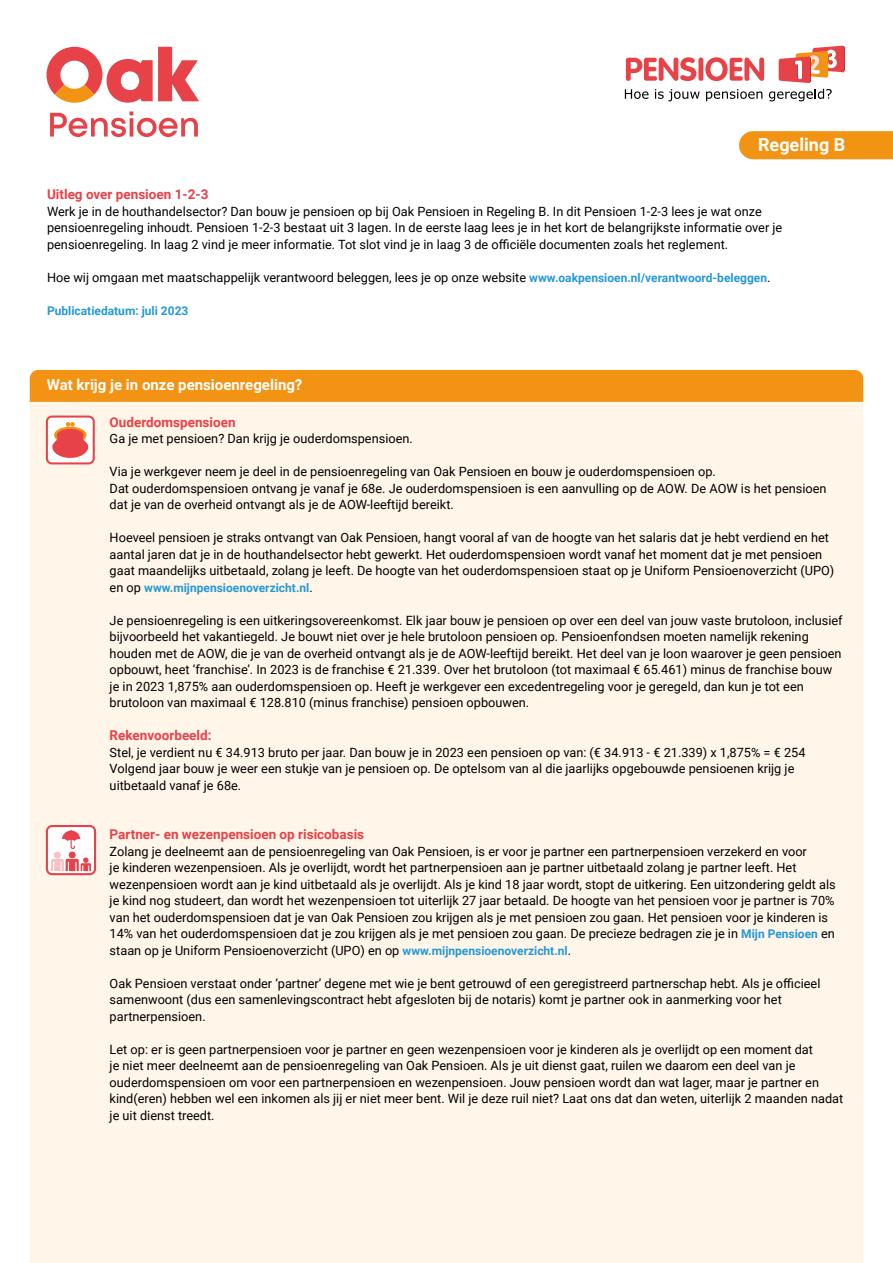
<style>
.page{position:relative;width:893px;height:1263px;background:#fff}
.page>*{position:absolute;margin:0;border:0;box-sizing:border-box;transform-origin:0 0}
.t1{font:700 18px "Roboto";color:#fff}
.t2{font:700 15px "Roboto";color:#fff}
.t3{font:700 13.5px "Roboto";color:#e84249}
.t4{font:12.75px/16.5px "Roboto";color:#000}
.t5{font:700 12px "Roboto";color:#2699d6}
.s1{font-weight:700;font-size:12px;color:#2699d6}
.s2{font-weight:400;font-size:12.75px;color:#000}
</style>
<div class="page">
<div style="left:30px;top:402px;width:833px;height:861px;background:#fff5e9"></div>
<svg style="left:625px;top:46px;width:220px;height:55px"></svg>
<svg style="left:47px;top:47px;width:152px;height:56px"></svg>
<svg style="left:50px;top:111px;width:148px;height:26px"></svg>
<div style="left:739px;top:131px;width:154px;height:28px;background:#f39313"></div>
<div style="left:30px;top:370px;width:833px;height:32px;background:#f39313"></div>
<svg style="left:46px;top:415px;width:49px;height:49px"></svg>
<svg style="left:46px;top:825px;width:50px;height:50px"></svg>
<h1 class="t1" style="left:758px;top:132px;width:89px">Regeling B</h1>
<p class="t3" style="left:47px;top:185px;width:163px">Uitleg over pensioen 1-2-3</p>
<p class="t4" style="left:47px;top:202px;width:737px">Werk je in de houthandelsector? Dan bouw je pensioen op bij Oak Pensioen in Regeling B. In dit Pensioen 1-2-3 lees je wat onze pensioenregeling inhoudt. Pensioen 1-2-3 bestaat uit 3 lagen. In de eerste laag lees je in het kort de belangrijkste informatie over je pensioenregeling. In laag 2 vind je meer informatie. Tot slot vind je in laag 3 de officiële documenten zoals het reglement.</p>
<p class="t4" style="left:47px;top:268px;width:725px">Hoe wij omgaan met maatschappelijk verantwoord beleggen, lees je op onze website <span class="s1">www.oakpensioen.nl/verantwoord-beleggen</span>.</p>
<p class="t5" style="left:47px;top:302px;width:143px">Publicatiedatum: juli 2023</p>
<p class="t2" style="left:47px;top:374px;width:257px">Wat krijg je in onze pensioenregeling?</p>
<p class="t3" style="left:110px;top:412px;width:127px">Ouderdomspensioen</p>
<p class="t4" style="left:110px;top:430px;width:305px">Ga je met pensioen? Dan krijg je ouderdomspensioen.</p>
<p class="t4" style="left:110px;top:463px;width:718px">Via je werkgever neem je deel in de pensioenregeling van Oak Pensioen en bouw je ouderdomspensioen op.<br>Dat ouderdomspensioen ontvang je vanaf je 68e. Je ouderdomspensioen is een aanvulling op de AOW. De AOW is het pensioen dat je van de overheid ontvangt als je de AOW-leeftijd bereikt.</p>
<p class="t4" style="left:110px;top:529px;width:726px">Hoeveel pensioen je straks ontvangt van Oak Pensioen, hangt vooral af van de hoogte van het salaris dat je hebt verdiend en het aantal jaren dat je in de houthandelsector hebt gewerkt. Het ouderdomspensioen wordt vanaf het moment dat je met pensioen gaat maandelijks uitbetaald, zolang je leeft. De hoogte van het ouderdomspensioen staat op je Uniform Pensioenoverzicht (UPO)</p>
<p class="t5" style="left:110px;top:579px;width:205px"><span class="s2">en op</span> www.mijnpensioenoverzicht.nl<span class="s2">.</span></p>
<p class="t4" style="left:110px;top:611px;width:734px">Je pensioenregeling is een uitkeringsovereenkomst. Elk jaar bouw je pensioen op over een deel van jouw vaste brutoloon, inclusief bijvoorbeeld het vakantiegeld. Je bouwt niet over je hele brutoloon pensioen op. Pensioenfondsen moeten namelijk rekening houden met de AOW, die je van de overheid ontvangt als je de AOW-leeftijd bereikt. Het deel van je loon waarover je geen pensioen opbouwt, heet ‘franchise’. In 2023 is de franchise € 21.339. Over het brutoloon (tot maximaal € 65.461) minus de franchise bouw je in 2023 1,875% aan ouderdomspensioen op. Heeft je werkgever een excedentregeling voor je geregeld, dan kun je tot een brutoloon van maximaal € 128.810 (minus franchise) pensioen opbouwen.</p>
<p class="t3" style="left:110px;top:726px;width:103px">Rekenvoorbeeld:</p>
<p class="t4" style="left:110px;top:743px;width:697px">Stel, je verdient nu € 34.913 bruto per jaar. Dan bouw je in 2023 een pensioen op van: (€ 34.913 - € 21.339) x 1,875% = € 254<br>Volgend jaar bouw je weer een stukje van je pensioen op. De optelsom van al die jaarlijks opgebouwde pensioenen krijg je uitbetaald vanaf je 68e.</p>
<p class="t3" style="left:110px;top:825px;width:256px">Partner- en wezenpensioen op risicobasis</p>
<p class="t4" style="left:110px;top:842px;width:728px">Zolang je deelneemt aan de pensioenregeling van Oak Pensioen, is er voor je partner een partnerpensioen verzekerd en voor<br>je kinderen wezenpensioen. Als je overlijdt, wordt het partnerpensioen aan je partner uitbetaald zolang je partner leeft. Het wezenpensioen wordt aan je kind uitbetaald als je overlijdt. Als je kind 18 jaar wordt, stopt de uitkering. Een uitzondering geldt als je kind nog studeert, dan wordt het wezenpensioen tot uiterlijk 27 jaar betaald. De hoogte van het pensioen voor je partner is 70% van het ouderdomspensioen dat je van Oak Pensioen zou krijgen als je met pensioen zou gaan. Het pensioen voor je kinderen is 14% van het ouderdomspensioen dat je zou krijgen als je met pensioen zou gaan. De precieze bedragen zie je in <span class="s1">Mijn Pensioen</span> en staan op je Uniform Pensioenoverzicht (UPO) en op <span class="s1">www.mijnpensioenoverzicht.nl</span>.</p>
<p class="t4" style="left:110px;top:974px;width:712px">Oak Pensioen verstaat onder ‘partner’ degene met wie je bent getrouwd of een geregistreerd partnerschap hebt. Als je officieel samenwoont (dus een samenlevingscontract hebt afgesloten bij de notaris) komt je partner ook in aanmerking voor het partnerpensioen.</p>
<p class="t4" style="left:110px;top:1040px;width:735px">Let op: er is geen partnerpensioen voor je partner en geen wezenpensioen voor je kinderen als je overlijdt op een moment dat<br>je niet meer deelneemt aan de pensioenregeling van Oak Pensioen. Als je uit dienst gaat, ruilen we daarom een deel van je ouderdomspensioen om voor een partnerpensioen en wezenpensioen. Jouw pensioen wordt dan wat lager, maar je partner en kind(eren) hebben wel een inkomen als jij er niet meer bent. Wil je deze ruil niet? Laat ons dat dan weten, uiterlijk 2 maanden nadat je uit dienst treedt.</p>
</div>
